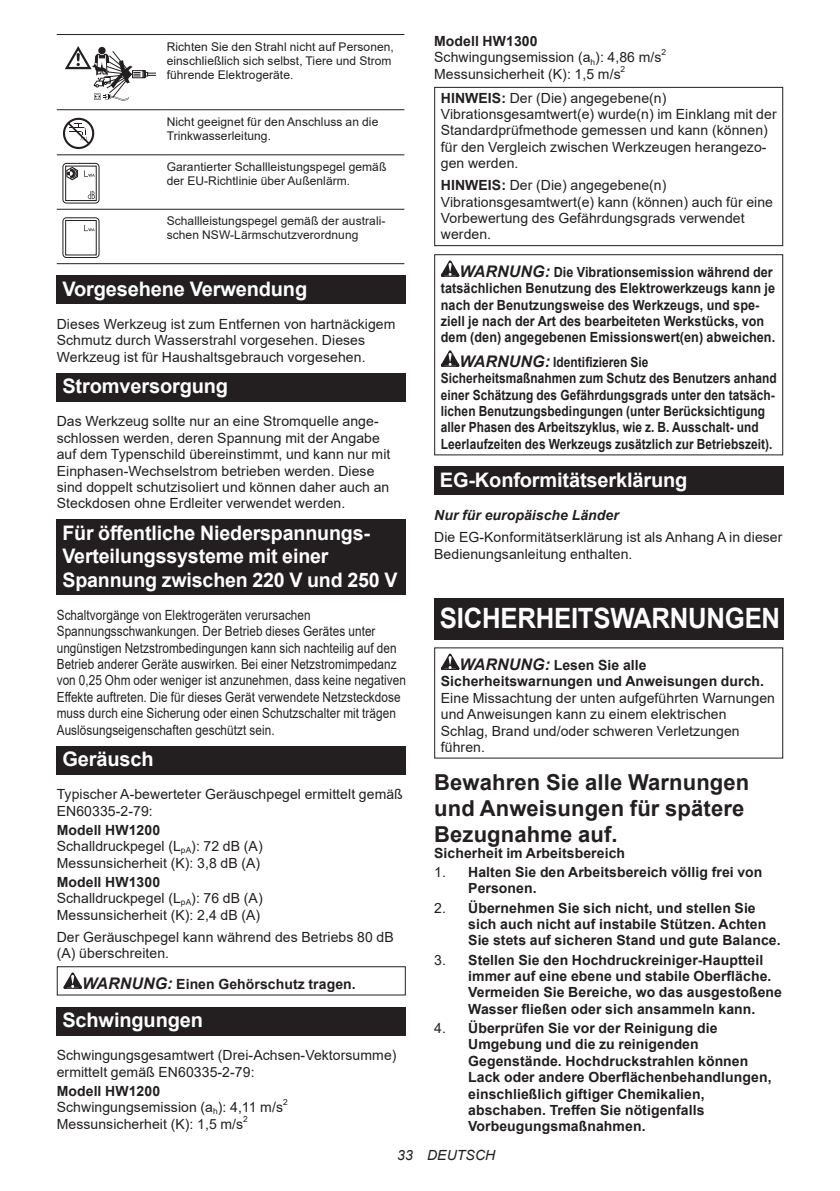
<style>
.page{position:relative;width:840px;height:1191px;background:#fff}
.page>*{position:absolute;margin:0;border:0;box-sizing:border-box;transform-origin:0 0}
.t1{font:700 28px "Arial";letter-spacing:-.01em;color:#fff;scale:.92 1}
.t2{font:700 22px/25.8px "Arial";letter-spacing:.005em;color:#231f20}
.t3{font:700 20px/23.4px "Arial";letter-spacing:-.01em;color:#fff}
.t4{font:14px/16.4px "Arial";letter-spacing:.005em;color:#231f20}
.t5{font:700 14px/16.4px "Arial";letter-spacing:.005em;color:#231f20}
.t6{font:14px/16.4px "Arial";letter-spacing:.005em;color:#231f20;scale:.84 1}
.t7{font:700 14px/16.4px "Arial";letter-spacing:.005em;color:#231f20;scale:.85 1}
.t8{font:700 14px/16.4px "Arial";letter-spacing:.005em;color:#231f20;scale:.9 1}
.t9{font:italic 700 14px "Arial";letter-spacing:.005em;color:#231f20}
.t10{font:italic 14px "Arial";letter-spacing:.005em;color:#231f20}
.t11{font:12px/14px "Arial";letter-spacing:.005em;color:#231f20}
.t12{font:8.4px "Arial";color:#231f20}
.s1{font-weight:700}
.s2{font-style:italic;font-size:16px}
.s3{font-weight:400}
</style>
<div class="page">
<hr style="left:57px;top:34px;width:104px;height:1px;background:#231f20">
<hr style="left:161px;top:34px;width:243px;height:1px;background:#231f20">
<hr style="left:57px;top:109px;width:104px;height:1px;background:#231f20">
<hr style="left:161px;top:109px;width:243px;height:1px;background:#231f20">
<hr style="left:57px;top:154px;width:104px;height:1px;background:#231f20">
<hr style="left:161px;top:154px;width:243px;height:1px;background:#231f20">
<hr style="left:57px;top:209px;width:104px;height:1px;background:#231f20">
<hr style="left:161px;top:209px;width:243px;height:1px;background:#231f20">
<hr style="left:57px;top:263px;width:104px;height:1px;background:#231f20">
<hr style="left:161px;top:263px;width:243px;height:1px;background:#231f20">
<svg style="left:65px;top:46px;width:91px;height:55px"></svg>
<svg style="left:63px;top:118px;width:31px;height:31px"></svg>
<svg style="left:84px;top:170px;width:10px;height:7px"></svg>
<div style="left:65px;top:166px;width:31px;height:35px;border:1px solid #231f20"></div>
<svg style="left:88px;top:191px;width:7px;height:8px"></svg>
<svg style="left:66px;top:167px;width:12px;height:13px"></svg>
<div style="left:62px;top:163px;width:37px;height:41px;border:1px solid #231f20;border-radius:4px"></div>
<svg style="left:84px;top:225px;width:10px;height:6px"></svg>
<div style="left:65px;top:220px;width:31px;height:35px;border:1px solid #231f20"></div>
<div style="left:62px;top:217px;width:37px;height:41px;border:1px solid #231f20;border-radius:4px"></div>
<div style="left:57px;top:275px;width:348px;height:29px;background:#231f20"></div>
<div style="left:57px;top:373px;width:348px;height:28px;background:#231f20"></div>
<div style="left:57px;top:520px;width:348px;height:75px;background:#231f20"></div>
<div style="left:57px;top:746px;width:348px;height:28px;background:#231f20"></div>
<svg style="left:63px;top:972px;width:19px;height:16px"></svg>
<div style="left:57px;top:966px;width:348px;height:29px;border:1px solid #231f20"></div>
<div style="left:57px;top:1006px;width:348px;height:29px;background:#231f20"></div>
<div style="left:434px;top:87px;width:348px;height:159px;border:1px solid #231f20"></div>
<svg style="left:440px;top:260px;width:19px;height:17px"></svg>
<svg style="left:440px;top:350px;width:19px;height:17px"></svg>
<div style="left:434px;top:254px;width:348px;height:201px;border:1px solid #231f20"></div>
<div style="left:434px;top:467px;width:348px;height:28px;background:#231f20"></div>
<div style="left:434px;top:598px;width:348px;height:41px;background:#231f20"></div>
<svg style="left:440px;top:653px;width:19px;height:17px"></svg>
<p class="t11" style="left:167px;top:39px;width:228px">Richten Sie den Strahl nicht auf Personen, einschließlich sich selbst, Tiere und Strom führende Elektrogeräte.</p>
<p class="t11" style="left:167px;top:114px;width:213px">Nicht geeignet für den Anschluss an die<br>Trinkwasserleitung.</p>
<p class="t11" style="left:167px;top:159px;width:221px">Garantierter Schallleistungspegel gemäß der EU-Richtlinie über Außenlärm.</p>
<p class="t11" style="left:167px;top:214px;width:220px">Schallleistungspegel gemäß der australi&shy;schen NSW-Lärmschutzverordnung</p>
<h3 class="t3" style="left:62px;top:277px;width:246px">Vorgesehene Verwendung</h3>
<p class="t4" style="left:57px;top:316px;width:340px">Dieses Werkzeug ist zum Entfernen von hartnäckigem<br>Schmutz durch Wasserstrahl vorgesehen. Dieses<br>Werkzeug ist für Haushaltsgebrauch vorgesehen.</p>
<h3 class="t3" style="left:62px;top:374px;width:167px">Stromversorgung</h3>
<p class="t4" style="left:57px;top:413px;width:335px">Das Werkzeug sollte nur an eine Stromquelle ange&shy;schlossen werden, deren Spannung mit der Angabe auf dem Typenschild übereinstimmt, und kann nur mit Einphasen-Wechselstrom betrieben werden. Diese sind doppelt schutzisoliert und können daher auch an Steckdosen ohne Erdleiter verwendet werden.</p>
<h3 class="t3" style="left:62px;top:521px;width:336px">Für öffentliche Niederspannungs-<br>Verteilungssysteme mit einer<br>Spannung zwischen 220 V und 250 V</h3>
<p class="t6" style="left:57px;top:606px;width:417px">Schaltvorgänge von Elektrogeräten verursachen Spannungsschwankungen. Der Betrieb dieses Gerätes unter ungünstigen Netzstrombedingungen kann sich nachteilig auf den Betrieb anderer Geräte auswirken. Bei einer Netzstromimpedanz von 0,25 Ohm oder weniger ist anzunehmen, dass keine negativen Effekte auftreten. Die für dieses Gerät verwendete Netzsteckdose muss durch eine Sicherung oder einen Schutzschalter mit trägen Auslösungseigenschaften geschützt sein.</p>
<h3 class="t3" style="left:62px;top:747px;width:93px">Geräusch</h3>
<p class="t4" style="left:57px;top:786px;width:347px">Typischer A-bewerteter Geräuschpegel ermittelt gemäß<br>EN60335-2-79:</p>
<p class="t4" style="left:57px;top:821px;width:207px"><span class="s1">Modell HW1200<br></span>Schalldruckpegel (L<sub>pA</sub>): 72 dB (A)<br>Messunsicherheit (K): 3,8 dB (A)</p>
<p class="t4" style="left:57px;top:873px;width:207px"><span class="s1">Modell HW1300<br></span>Schalldruckpegel (L<sub>pA</sub>): 76 dB (A)<br>Messunsicherheit (K): 2,4 dB (A)</p>
<p class="t4" style="left:57px;top:928px;width:338px">Der Geräuschpegel kann während des Betriebs 80 dB (A) überschreiten.</p>
<p class="t5" style="left:82px;top:976px;width:275px"><span class="s2">WARNUNG:</span> Einen Gehörschutz tragen.</p>
<h3 class="t3" style="left:62px;top:1008px;width:142px">Schwingungen</h3>
<p class="t4" style="left:57px;top:1047px;width:341px">Schwingungsgesamtwert (Drei-Achsen-Vektorsumme) ermittelt gemäß EN60335-2-79:</p>
<p class="t4" style="left:57px;top:1082px;width:228px"><span class="s1">Modell HW1200<br></span>Schwingungsemission (a<sub>h</sub>): 4,11 m/s</p>
<p class="t12" style="left:283px;top:1096px;width:6px">2</p>
<p class="t4" style="left:57px;top:1115px;width:188px">Messunsicherheit (K): 1,5 m/s</p>
<p class="t12" style="left:243px;top:1112px;width:6px">2</p>
<p class="t4" style="left:434px;top:33px;width:229px"><span class="s1">Modell HW1300<br></span>Schwingungsemission (a<sub>h</sub>): 4,86 m/s</p>
<p class="t12" style="left:661px;top:47px;width:6px">2</p>
<p class="t4" style="left:434px;top:66px;width:188px">Messunsicherheit (K): 1,5 m/s</p>
<p class="t12" style="left:620px;top:63px;width:6px">2</p>
<p class="t4" style="left:440px;top:89px;width:337px"><span class="s1">HINWEIS:</span> Der (Die) angegebene(n)<br>Vibrationsgesamtwert(e) wurde(n) im Einklang mit der Standardprüfmethode gemessen und kann (können) für den Vergleich zwischen Werkzeugen herangezo&shy;gen werden.</p>
<p class="t4" style="left:440px;top:177px;width:333px"><span class="s1">HINWEIS:</span> Der (Die) angegebene(n)<br>Vibrationsgesamtwert(e) kann (können) auch für eine Vorbewertung des Gefährdungsgrads verwendet werden.</p>
<p class="t8" style="left:440px;top:264px;width:373px;text-indent:19px"><span class="s2">WARNUNG:</span> Die Vibrationsemission während der tatsächlichen Benutzung des Elektrowerkzeugs kann je nach der Benutzungsweise des Werkzeugs, und spe&shy;ziell je nach der Art des bearbeiteten Werkstücks, von dem (den) angegebenen Emissionswert(en) abweichen.</p>
<p class="t7" style="left:440px;top:354px;width:396px;text-indent:19px"><span class="s2">WARNUNG:</span> Identifizieren Sie Sicherheitsmaßnahmen zum Schutz des Benutzers anhand einer Schätzung des Gefährdungsgrads unter den tatsäch&shy;lichen Benutzungsbedingungen (unter Berücksichtigung aller Phasen des Arbeitszyklus, wie z. B. Ausschalt- und Leerlaufzeiten des Werkzeugs zusätzlich zur Betriebszeit).</p>
<h3 class="t3" style="left:439px;top:468px;width:249px">EG-Konformitätserklärung</h3>
<p class="t9" style="left:434px;top:506px;width:186px">Nur für europäische Länder</p>
<p class="t4" style="left:434px;top:529px;width:349px">Die EG-Konformitätserklärung ist als Anhang A in dieser<br>Bedienungsanleitung enthalten.</p>
<h1 class="t1" style="left:439px;top:598px;width:371px">SICHERHEITSWARNUNGEN</h1>
<p class="t5" style="left:440px;top:657px;width:324px;text-indent:19px"><span class="s2">WARNUNG:</span> Lesen Sie alle<br>Sicherheitswarnungen und Anweisungen durch.</p>
<p class="t4" style="left:440px;top:689px;width:335px">Eine Missachtung der unten aufgeführten Warnungen und Anweisungen kann zu einem elektrischen Schlag, Brand und/oder schweren Verletzungen führen.</p>
<h2 class="t2" style="left:434px;top:769px;width:316px">Bewahren Sie alle Warnungen und Anweisungen für spätere<br>Bezugnahme auf.</h2>
<p class="t5" style="left:434px;top:845px;width:192px">Sicherheit im Arbeitsbereich</p>
<p class="t5" style="left:468px;top:864px;width:295px;text-indent:-34px"><span class="s3">1.</span> Halten Sie den Arbeitsbereich völlig frei von<br>Personen.</p>
<p class="t5" style="left:468px;top:899px;width:314px;text-indent:-34px"><span class="s3">2.</span> Übernehmen Sie sich nicht, und stellen Sie sich auch nicht auf instabile Stützen. Achten<br>Sie stets auf sicheren Stand und gute Balance.</p>
<p class="t5" style="left:468px;top:951px;width:315px;text-indent:-34px"><span class="s3">3.</span> Stellen Sie den Hochdruckreiniger-Hauptteil immer auf eine ebene und stabile Oberfläche.<br>Vermeiden Sie Bereiche, wo das ausgestoßene Wasser fließen oder sich ansammeln kann.</p>
<p class="t5" style="left:468px;top:1020px;width:305px;text-indent:-34px"><span class="s3">4.</span> Überprüfen Sie vor der Reinigung die Umgebung und die zu reinigenden Gegenstände. Hochdruckstrahlen können Lack oder andere Oberflächenbehandlungen, einschließlich giftiger Chemikalien, abschaben. Treffen Sie nötigenfalls Vorbeugungsmaßnahmen.</p>
<p class="t10" style="left:397px;top:1146px;width:99px">33 DEUTSCH</p>
</div>
